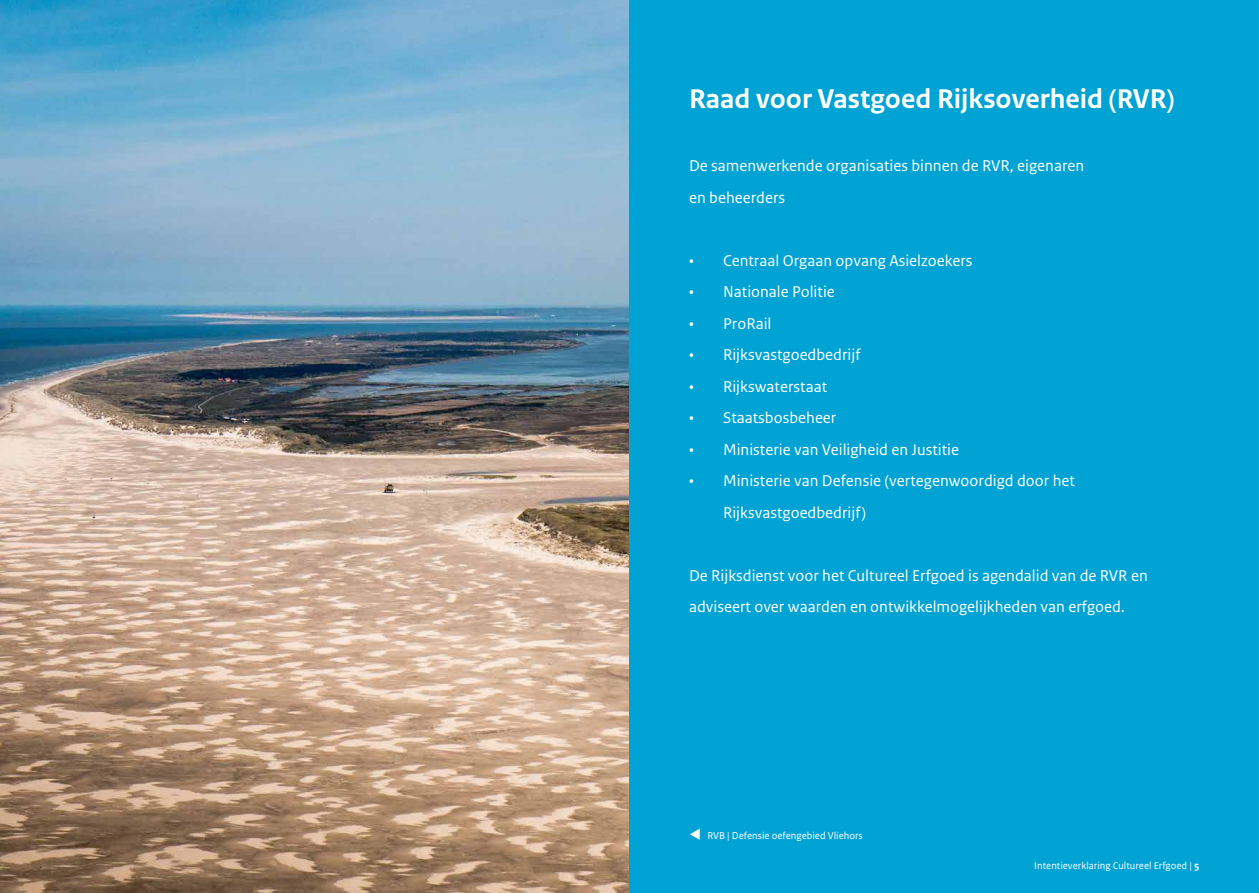
<style>
.page{position:relative;width:1259px;height:893px;background:#fff}
.page>*{position:absolute;margin:0;border:0;box-sizing:border-box;transform-origin:0 0}
.t1{font:700 28.5px "Rijksoverheid Sans Text";color:#fff}
.t2{font:16.5px/31.5px "Rijksoverheid Sans Text";color:#fff}
.t3{font:10.5px "Rijksoverheid Sans Text";color:#fff}
.s1{font-weight:700}
</style>
<div class="page">
<img style="left:0;top:0;width:629px;height:893px">
<div style="left:629px;top:0;width:630px;height:893px;background:#00a3d3"></div>
<h1 class="t1" style="left:689px;top:83px;width:487px">Raad voor Vastgoed Rijksoverheid (RVR)</h1>
<p class="t2" style="left:689px;top:150px;width:397px">De samenwerkende organisaties binnen de RVR, eigenaren en beheerders</p>
<p class="t2" style="left:689px;top:245px;width:285px">• Centraal Orgaan opvang Asielzoekers</p>
<p class="t2" style="left:689px;top:276px;width:147px">• Nationale Politie</p>
<p class="t2" style="left:689px;top:308px;width:84px">• ProRail</p>
<p class="t2" style="left:689px;top:339px;width:173px">• Rijksvastgoedbedrijf</p>
<p class="t2" style="left:689px;top:371px;width:140px">• Rijkswaterstaat</p>
<p class="t2" style="left:689px;top:402px;width:149px">• Staatsbosbeheer</p>
<p class="t2" style="left:689px;top:434px;width:272px">• Ministerie van Veiligheid en Justitie</p>
<p class="t2" style="left:723px;top:465px;width:353px;text-indent:-34px">• Ministerie van Defensie (vertegenwoordigd door het<br>Rijksvastgoedbedrijf)</p>
<p class="t2" style="left:689px;top:560px;width:460px">De Rijksdienst voor het Cultureel Erfgoed is agendalid van de RVR en adviseert over waarden en ontwikkelmogelijkheden van erfgoed.</p>
<p class="t3" style="left:689px;top:829px;width:175px">▼ RVB | Defensie oefengebied Vliehors</p>
<p class="t3" style="left:1034px;top:860px;width:167px">Intentieverklaring Cultureel Erfgoed | <span class="s1">5</span></p>
</div>
